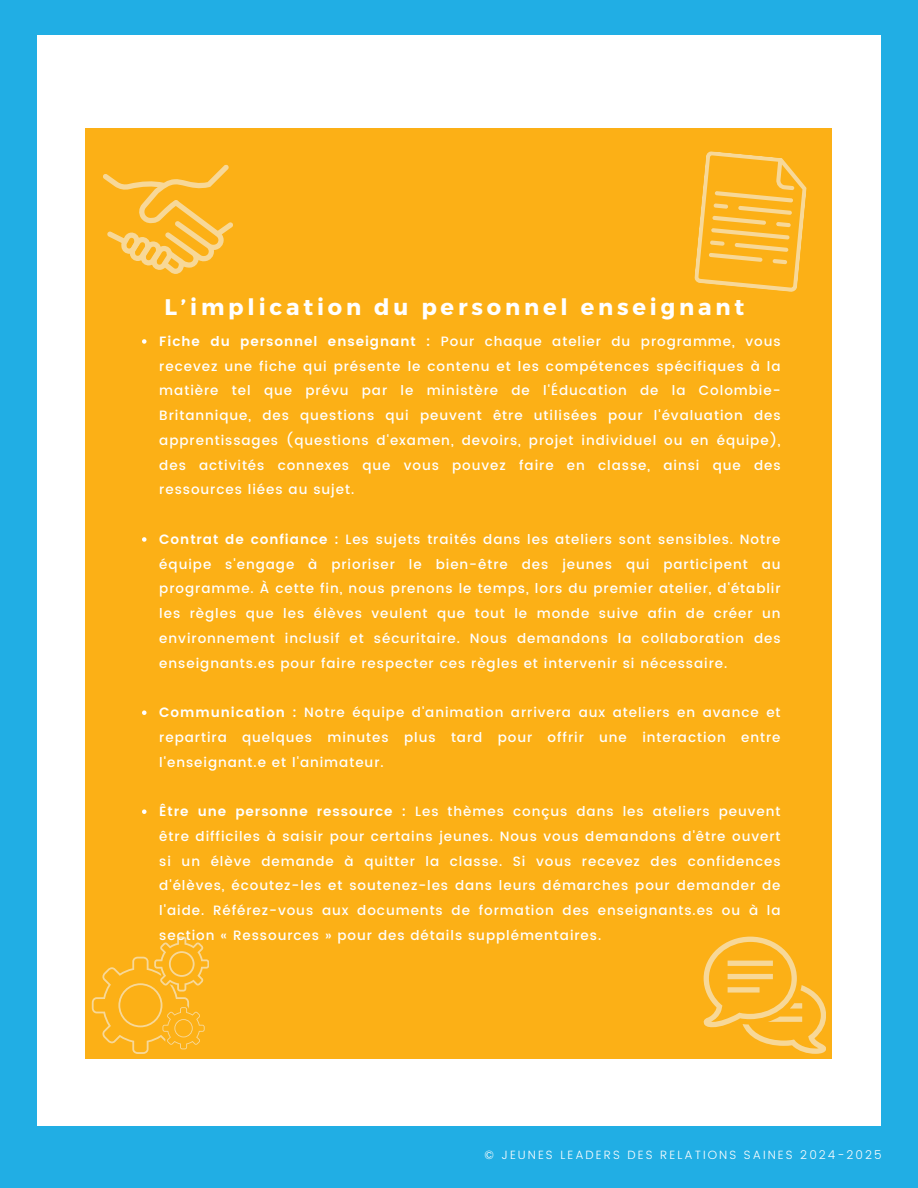
<style>
.page{position:relative;width:918px;height:1188px;background:#21aee4}
.page>*{position:absolute;margin:0;border:0;box-sizing:border-box;transform-origin:0 0}
.t1{font:700 22.5px "Montserrat";letter-spacing:.17em;color:#fff}
.t2{font:500 13.5px/24.8px "Poppins";letter-spacing:.07em;color:#fff;text-align:justify}
.t3{font:300 12px "Poppins";letter-spacing:.17em;color:#fff}
.s1{font-weight:600}
</style>
<div class="page">
<div style="left:37px;top:35px;width:844px;height:1090px;background:#fff"></div>
<div style="left:86px;top:128px;width:746px;height:930px;background:#fcb016"></div>
<svg style="left:142px;top:339px;width:5px;height:5px"></svg>
<svg style="left:142px;top:537px;width:5px;height:5px"></svg>
<svg style="left:142px;top:710px;width:5px;height:5px"></svg>
<svg style="left:142px;top:809px;width:5px;height:5px"></svg>
<svg style="left:103px;top:164px;width:130px;height:110px"></svg>
<svg style="left:694px;top:151px;width:113px;height:141px"></svg>
<svg style="left:703px;top:937px;width:123px;height:116px"></svg>
<svg style="left:92px;top:936px;width:117px;height:117px"></svg>
<p class="t1" style="left:165px;top:292px;width:581px">L’implication du personnel enseignant</p>
<h1 class="t2" style="left:159px;top:329px;width:623px"><span class="s1">Fiche du personnel enseignant :</span> Pour chaque atelier du programme, vous recevez une fiche qui présente le contenu et les compétences spécifiques à la matière tel que prévu par le ministère de l'Éducation de la Colombie-Britannique, des questions qui peuvent être utilisées pour l'évaluation des apprentissages (questions d'examen, devoirs, projet individuel ou en équipe), des activités connexes que vous pouvez faire en classe, ainsi que des ressources liées au sujet.</h1>
<p class="t2" style="left:159px;top:527px;width:623px"><span class="s1">Contrat de confiance :</span> Les sujets traités dans les ateliers sont sensibles. Notre équipe s'engage à prioriser le bien-être des jeunes qui participent au programme. À cette fin, nous prenons le temps, lors du premier atelier, d'établir les règles que les élèves veulent que tout le monde suive afin de créer un environnement inclusif et sécuritaire. Nous demandons la collaboration des enseignants.es pour faire respecter ces règles et intervenir si nécessaire.</p>
<p class="t2" style="left:159px;top:700px;width:623px"><span class="s1">Communication :</span> Notre équipe d'animation arrivera aux ateliers en avance et repartira quelques minutes plus tard pour offrir une interaction entre l'enseignant.e et l'animateur.</p>
<p class="t2" style="left:159px;top:799px;width:623px"><span class="s1">Être une personne ressource :</span> Les thèmes conçus dans les ateliers peuvent être difficiles à saisir pour certains jeunes. Nous vous demandons d'être ouvert si un élève demande à quitter la classe. Si vous recevez des confidences d'élèves, écoutez-les et soutenez-les dans leurs démarches pour demander de l'aide. Référez-vous aux documents de formation des enseignants.es ou à la section « Ressources » pour des détails supplémentaires.</p>
<p class="t3" style="left:484px;top:1148px;width:399px">© JEUNES LEADERS DES RELATIONS SAINES 2024-2025</p>
</div>
